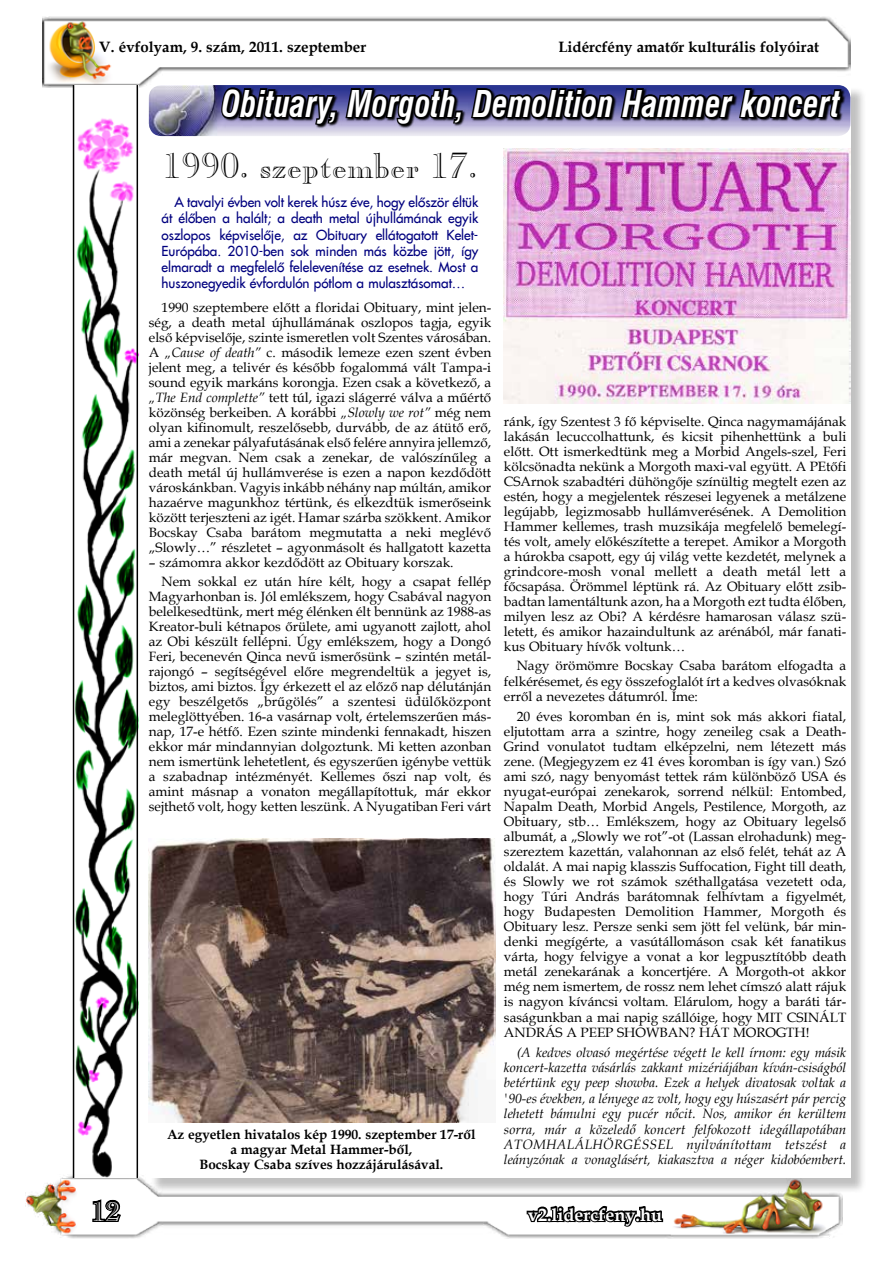
<style>
.page{position:relative;width:893px;height:1263px;background:#fff}
.page>*{position:absolute;margin:0;border:0;box-sizing:border-box;transform-origin:0 0}
.t1{font:italic 700 condensed 36px "Swiss 721 BT";letter-spacing:.01em;color:#fff;scale:.88 1}
.t2{font:36px "Casper Open Face";color:#000}
.t3{font:27px "Casper Open Face";color:#fff}
.t4{font:700 18px "Book Antiqua";color:#fff}
.t5{font:700 15px "Book Antiqua";color:#000}
.t6{font:13.5px/15px "Book Antiqua";color:#000;text-align:justify}
.t7{font:italic 13.5px/15.5px "Book Antiqua";color:#000;text-align:justify}
.t8{font:13.5px/16.2px "Fujiyama 2";letter-spacing:-.005em;color:#00007f;text-align:justify}
.t9{font:700 13.5px/15px "Book Antiqua";color:#000;text-align:center}
.s1{font-style:italic}
</style>
<div class="page">
<img style="left:43px;top:17px;width:807px;height:70px">
<img style="left:26px;top:1175px;width:816px;height:64px">
<svg style="left:99px;top:40px;width:268px;height:16px"></svg>
<svg style="left:558px;top:40px;width:262px;height:16px"></svg>
<svg style="left:73px;top:1197px;width:50px;height:27px"></svg>
<svg style="left:525px;top:1204px;width:140px;height:27px"></svg>
<div style="left:151px;top:87px;width:715px;height:1107px;background:#000;opacity:.25"></div>
<div style="left:149px;top:85px;width:701px;height:1093px;background:#fff"></div>
<img style="left:149px;top:85px;width:701px;height:51px">
<svg style="left:220px;top:85px;width:624px;height:127px"></svg>
<img style="left:74px;top:85px;width:63px;height:1093px">
<hr style="left:137px;top:85px;width:1px;height:1093px;background:#000">
<hr style="left:73px;top:85px;width:1px;height:1093px;background:#000">
<img style="left:504px;top:149px;width:346px;height:254px">
<img style="left:149px;top:838px;width:346px;height:285px">
<p class="t5" style="left:99px;top:36px;width:268px">V. évfolyam, 9. szám, 2011. szeptember</p>
<p class="t5" style="left:558px;top:36px;width:262px">Lidércfény amatőr kulturális folyóirat</p>
<h1 class="t1" style="left:222px;top:82px;width:704px">Obituary, Morgoth, Demolition Hammer koncert</h1>
<h1 class="t2" style="left:162px;top:145px;width:317px">1990. szeptember 17.</h1>
<p class="t8" style="left:162px;top:193px;width:318px;text-indent:13px">A tavalyi évben volt kerek húsz éve, hogy először éltük át élőben a halált; a death metal újhullámának egyik oszlopos képviselője, az Obituary ellátogatott Kelet-Európába. 2010-ben sok minden más közbe jött, így elmaradt a megfelelő felelevenítése az esetnek. Most a huszonegyedik évfordulón pótlom a mulasztásomat…</p>
<p class="t6" style="left:149px;top:299px;width:344px;text-indent:13px">1990 szeptembere előtt a floridai Obituary, mint jelen&shy;ség, a death metal újhullámának oszlopos tagja, egyik első képviselője, szinte ismeretlen volt Szentes városában.<br>A <span class="s1">„Cause of death”</span> c. második lemeze ezen szent évben jelent meg, a telivér és később fogalommá vált Tampa-i sound egyik markáns korongja. Ezen csak a következő, a <span class="s1">„The End complette”</span> tett túl, igazi slágerré válva a műértő közönség berkeiben. A korábbi <span class="s1">„Slowly we rot”</span> még nem olyan kifinomult, reszelősebb, durvább, de az átütő erő, ami a zenekar pályafutásának első felére annyira jellemző, már megvan. Nem csak a zenekar, de valószínűleg a death metál új hullámverése is ezen a napon kezdődött városkánkban. Vagyis inkább néhány nap múltán, amikor hazaérve magunkhoz tértünk, és elkezdtük ismerőseink között terjeszteni az igét. Hamar szárba szökkent. Amikor Bocskay Csaba barátom megmutatta a neki meglévő „Slowly…” részletet – agyonmásolt és hallgatott kazetta</p>
<p class="t6" style="left:162px;top:552px;width:331px;line-height:19.2px;text-indent:-13px">– számomra akkor kezdődött az Obituary korszak.<br>Nem sokkal ez után híre kélt, hogy a csapat fellép</p>
<p class="t6" style="left:149px;top:589px;width:344px">Magyarhonban is. Jól emlékszem, hogy Csabával nagyon belelkesedtünk, mert még élénken élt bennünk az 1988-as Kreator-buli kétnapos őrülete, ami ugyanott zajlott, ahol az Obi készült fellépni. Úgy emlékszem, hogy a Dongó Feri, becenevén Qinca nevű ismerősünk – szintén metál&shy;rajongó – segítségével előre megrendeltük a jegyet is, biztos, ami biztos. Így érkezett el az előző nap délutánján egy beszélgetős „brűgölés” a szentesi üdülőközpont meleglöttyében. 16-a vasárnap volt, értelemszerűen más&shy;nap, 17-e hétfő. Ezen szinte mindenki fennakadt, hiszen ekkor már mindannyian dolgoztunk. Mi ketten azonban nem ismertünk lehetetlent, és egyszerűen igénybe vettük a szabadnap intézményét. Kellemes őszi nap volt, és amint másnap a vonaton megállapítottuk, már ekkor sejthető volt, hogy ketten leszünk. A Nyugatiban Feri várt</p>
<p class="t9" style="left:167px;top:1127px;width:310px">Az egyetlen hivatalos kép 1990. szeptember 17-ről a magyar Metal Hammer-ből,<br>Bocskay Csaba szíves hozzájárulásával.</p>
<p class="t6" style="left:504px;top:413px;width:344px">ránk, így Szentest 3 fő képviselte. Qinca nagymamájának lakásán lecuccolhattunk, és kicsit pihenhettünk a buli előtt. Ott ismerkedtünk meg a Morbid Angels-szel, Feri kölcsönadta nekünk a Morgoth maxi-val együtt. A PEtőfi CSArnok szabadtéri dühöngője színültig megtelt ezen az estén, hogy a megjelentek részesei legyenek a metálzene legújabb, legizmosabb hullámverésének. A Demolition Hammer kellemes, trash muzsikája megfelelő bemelegí&shy;tés volt, amely előkészítette a terepet. Amikor a Morgoth a húrokba csapott, egy új világ vette kezdetét, melynek a grindcore-mosh vonal mellett a death metál lett a főcsapása. Örömmel léptünk rá. Az Obituary előtt zsib&shy;badtan lamentáltunk azon, ha a Morgoth ezt tudta élőben, milyen lesz az Obi? A kérdésre hamarosan válasz szü&shy;letett, és amikor hazaindultunk az arénából, már fanati&shy;kus Obituary hívők voltunk…</p>
<p class="t6" style="left:504px;top:657px;width:344px;line-height:15.5px;text-indent:13px">Nagy örömömre Bocskay Csaba barátom elfogadta a felkérésemet, és egy összefoglalót írt a kedves olvasóknak erről a nevezetes dátumról. Íme:</p>
<p class="t6" style="left:504px;top:708px;width:344px;text-indent:13px">20 éves koromban én is, mint sok más akkori fiatal, eljutottam arra a szintre, hogy zeneileg csak a Death-Grind vonulatot tudtam elképzelni, nem létezett más zene. (Megjegyzem ez 41 éves koromban is így van.) Szó ami szó, nagy benyomást tettek rám különböző USA és nyugat-európai zenekarok, sorrend nélkül: Entombed, Napalm Death, Morbid Angels, Pestilence, Morgoth, az Obituary, stb… Emlékszem, hogy az Obituary legelső albumát, a „Slowly we rot”-ot (Lassan elrohadunk) meg&shy;szereztem kazettán, valahonnan az első felét, tehát az A oldalát. A mai napig klasszis Suffocation, Fight till death, és Slowly we rot számok széthallgatása vezetett oda, hogy Túri András barátomnak felhívtam a figyelmét, hogy Budapesten Demolition Hammer, Morgoth és Obituary lesz. Persze senki sem jött fel velünk, bár min&shy;denki megígérte, a vasútállomáson csak két fanatikus várta, hogy felvigye a vonat a kor legpusztítóbb death metál zenekarának a koncertjére. A Morgoth-ot akkor még nem ismertem, de rossz nem lehet címszó alatt rájuk is nagyon kíváncsi voltam. Elárulom, hogy a baráti tár&shy;saságunkban a mai napig szállóige, hogy MIT CSINÁLT ANDRÁS A PEEP SHOWBAN? HÁT MOROGTH!</p>
<p class="t7" style="left:504px;top:1044px;width:344px;text-indent:13px">(A kedves olvasó megértése végett le kell írnom: egy másik koncert-kazetta vásárlás zakkant mizériájában kíván-csiságból betértünk egy peep showba. Ezek a helyek divatosak voltak a '90-es években, a lényege az volt, hogy egy húszasért pár percig lehetett bámulni egy pucér nőcit. Nos, amikor én kerültem sorra, már a közeledő koncert felfokozott idegállapotában ATOMHALÁLHÖRGÉSSEL nyilvánítottam tetszést a leányzónak a vonaglásért, kiakasztva a néger kidobóembert.</p>
<h2 class="t3" style="left:91px;top:1196px;width:30px">12</h2>
<h3 class="t4" style="left:528px;top:1202px;width:135px">v2.lidercfeny.hu</h3>
</div>
